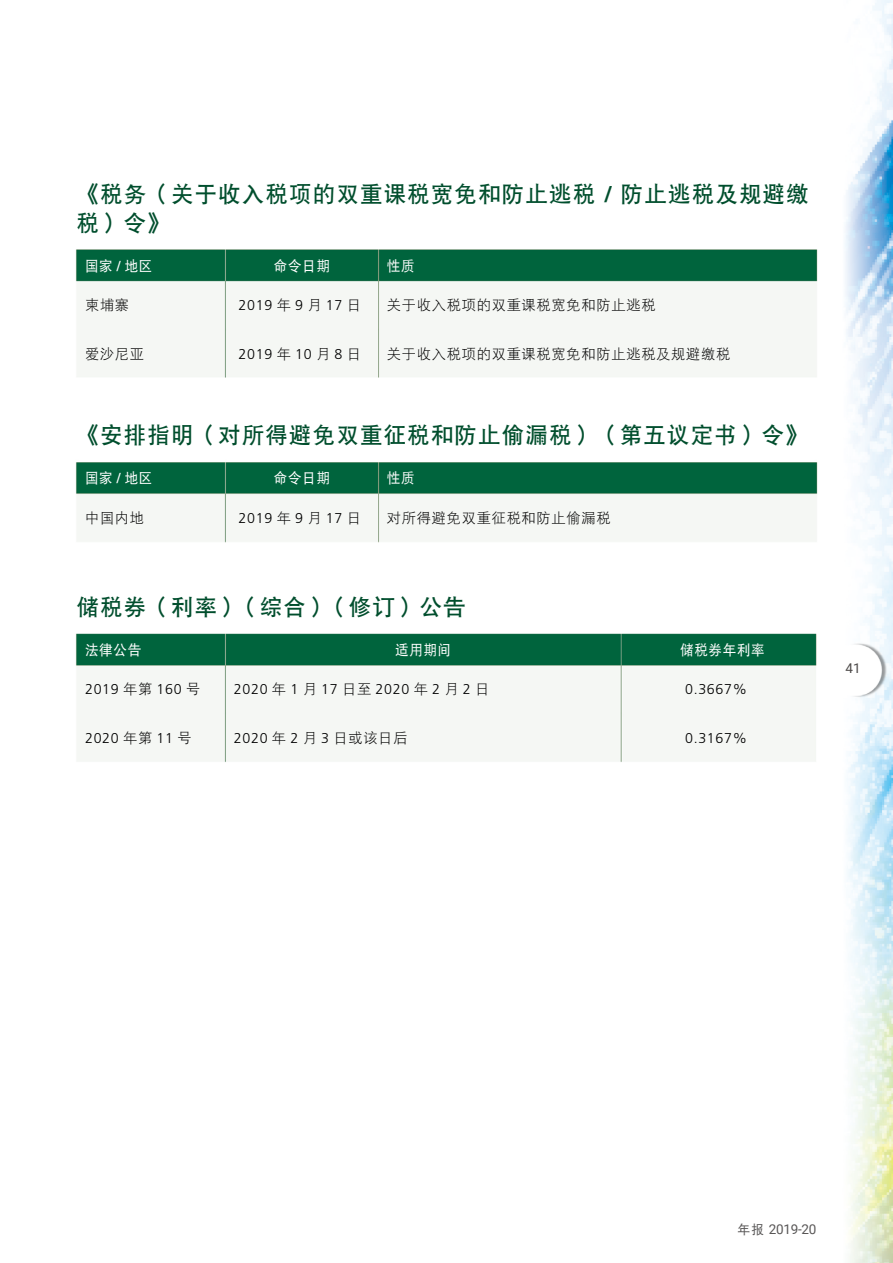
<style>
.page{position:relative;width:893px;height:1263px;background:#fff}
.page>*{position:absolute;margin:0;border:0;box-sizing:border-box;transform-origin:0 0}
.t1{font:22.5px/28.5px "DF Hei GB5 HK W7";letter-spacing:.05em;color:#004e2d}
.t2{font:300 14.25px "Frutiger";letter-spacing:.05em;color:#000}
.t3{font:14.25px "DF Hei GB5 HK W3";letter-spacing:.05em;color:#000}
.t4{font:14.25px "DF Hei GB5 HK W5";letter-spacing:.05em;color:#fff;scale:.95 1}
.t5{font:13.5px "Roboto";letter-spacing:-.02em;color:#595757}
.t6{font:13.5px "Roboto";color:#4c4948}
.s1{font-family:"Frutiger";font-weight:700}
.s2{font-family:"Frutiger"}
.s3{font-family:"DF Hei GB5 HK W3";font-weight:400}
.s4{font-family:"Frutiger";font-weight:300}
.s5{font-family:"DF Hei GB5 HK W5";font-size:12.75px}
</style>
<div class="page">
<img style="left:76px;top:0;width:817px;height:1263px">
<p class="t1" style="left:77px;top:180px;width:734px">《稅務（關於收入稅項的雙重課稅寬免和防止逃稅 <span class="s1">/</span> 防止逃稅及規避繳稅）令》</p>
<p class="t4" style="left:85px;top:258px;width:72px">國家 <span class="s2">/</span> 地區</p>
<p class="t4" style="left:274px;top:258px;width:61px">命令日期</p>
<p class="t4" style="left:387px;top:258px;width:31px">性質</p>
<p class="t3" style="left:85px;top:297px;width:46px">柬埔寨</p>
<p class="t2" style="left:239px;top:297px;width:124px">2019<span class="s3">年</span>9<span class="s3">月</span>17<span class="s3">日</span></p>
<p class="t3" style="left:387px;top:297px;width:270px">關於收入稅項的雙重課稅寬免和防止逃稅</p>
<p class="t3" style="left:85px;top:346px;width:61px">愛沙尼亞</p>
<p class="t2" style="left:239px;top:346px;width:124px">2019<span class="s3">年</span>10<span class="s3">月</span>8<span class="s3">日</span></p>
<p class="t3" style="left:387px;top:346px;width:345px">關於收入稅項的雙重課稅寬免和防止逃稅及規避繳稅</p>
<p class="t1" style="left:77px;top:421px;width:733px">《安排指明（對所得避免雙重徵稅和防止偷漏稅）（第五議定書）令》</p>
<p class="t4" style="left:85px;top:470px;width:72px">國家 <span class="s2">/</span> 地區</p>
<p class="t4" style="left:274px;top:470px;width:61px">命令日期</p>
<p class="t4" style="left:387px;top:470px;width:31px">性質</p>
<p class="t3" style="left:85px;top:510px;width:61px">中國內地</p>
<p class="t2" style="left:239px;top:510px;width:124px">2019<span class="s3">年</span>9<span class="s3">月</span>17<span class="s3">日</span></p>
<p class="t3" style="left:387px;top:510px;width:225px">對所得避免雙重徵稅和防止偷漏稅</p>
<p class="t1" style="left:77px;top:592px;width:391px">儲稅券（利率）（綜合）（修訂）公告</p>
<p class="t4" style="left:85px;top:642px;width:61px">法律公告</p>
<p class="t4" style="left:395px;top:642px;width:61px">適用期間</p>
<p class="t4" style="left:680px;top:642px;width:91px">儲稅券年利率</p>
<p class="t2" style="left:85px;top:681px;width:117px">2019 <span class="s3">年第</span> 160 <span class="s3">號</span></p>
<p class="t2" style="left:234px;top:681px;width:257px">2020<span class="s3">年</span>1<span class="s3">月</span>17<span class="s3">日至</span>2020<span class="s3">年</span>2<span class="s3">月</span>2<span class="s3">日</span></p>
<p class="t2" style="left:685px;top:681px;width:64px">0.3667%</p>
<p class="t2" style="left:85px;top:730px;width:108px">2020 <span class="s3">年第</span> 11 <span class="s3">號</span></p>
<p class="t3" style="left:234px;top:730px;width:175px"><span class="s4">2020</span> 年 <span class="s4">2</span> 月 <span class="s4">3</span> 日或該日後</p>
<p class="t2" style="left:685px;top:730px;width:64px">0.3167%</p>
<p class="t6" style="left:845px;top:659px;width:17px">41</p>
<p class="t5" style="left:738px;top:1219px;width:80px"><span class="s5">年報</span> 2019-20</p>
</div>
